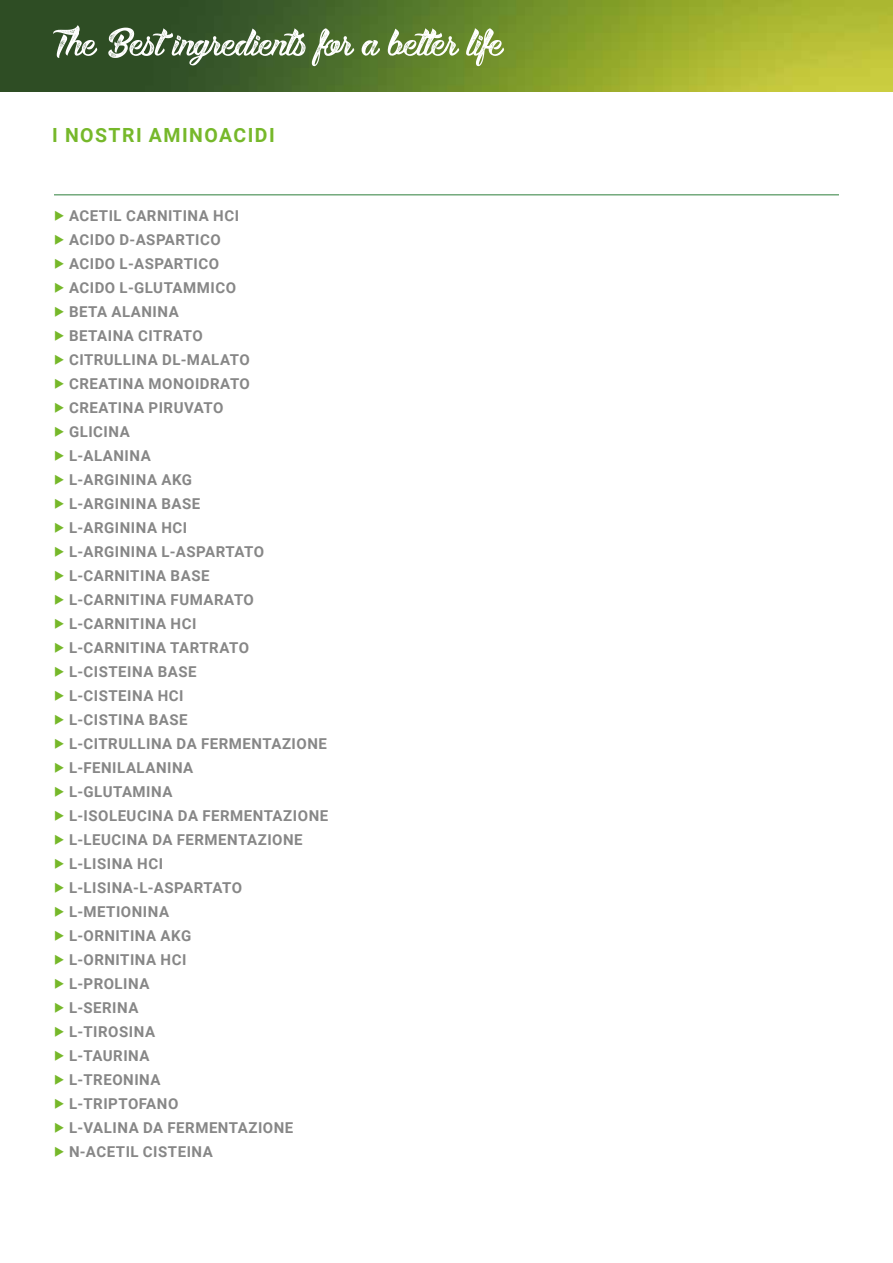
<style>
.page{position:relative;width:893px;height:1263px;background:#fff}
.page>*{position:absolute;margin:0;border:0;box-sizing:border-box;transform-origin:0 0}
.t1{font:51px "Boulevard Saint Denis";color:#fff}
.t2{font:700 19.5px "Roboto";letter-spacing:.075em;color:#76b82a}
.t3{font:700 15px "Roboto";letter-spacing:.035em;color:#878787}
.s1{color:#76b82a}
</style>
<div class="page">
<img style="left:0;top:0;width:893px;height:91px">
<hr style="left:54px;top:195px;width:785px;height:1px;background:#2d7f3b">
<h1 class="t1" style="left:53px;top:20px;width:453px">The Best ingredients for a better life</h1>
<h2 class="t2" style="left:52px;top:122px;width:224px">I NOSTRI AMINOACIDI</h2>
<p class="t3" style="left:54px;top:205px;width:187px"><span class="s1">◆</span> ACETIL CARNITINA HCI</p>
<p class="t3" style="left:54px;top:229px;width:168px"><span class="s1">◆</span> ACIDO D-ASPARTICO</p>
<p class="t3" style="left:54px;top:253px;width:167px"><span class="s1">◆</span> ACIDO L-ASPARTICO</p>
<p class="t3" style="left:54px;top:277px;width:184px"><span class="s1">◆</span> ACIDO L-GLUTAMMICO</p>
<p class="t3" style="left:54px;top:301px;width:126px"><span class="s1">◆</span> BETA ALANINA</p>
<p class="t3" style="left:54px;top:325px;width:150px"><span class="s1">◆</span> BETAINA CITRATO</p>
<p class="t3" style="left:54px;top:349px;width:197px"><span class="s1">◆</span> CITRULLINA DL-MALATO</p>
<p class="t3" style="left:54px;top:373px;width:197px"><span class="s1">◆</span> CREATINA MONOIDRATO</p>
<p class="t3" style="left:54px;top:397px;width:171px"><span class="s1">◆</span> CREATINA PIRUVATO</p>
<p class="t3" style="left:54px;top:421px;width:77px"><span class="s1">◆</span> GLICINA</p>
<p class="t3" style="left:54px;top:445px;width:98px"><span class="s1">◆</span> L-ALANINA</p>
<p class="t3" style="left:54px;top:469px;width:140px"><span class="s1">◆</span> L-ARGININA AKG</p>
<p class="t3" style="left:54px;top:493px;width:148px"><span class="s1">◆</span> L-ARGININA BASE</p>
<p class="t3" style="left:54px;top:517px;width:135px"><span class="s1">◆</span> L-ARGININA HCI</p>
<p class="t3" style="left:54px;top:541px;width:212px"><span class="s1">◆</span> L-ARGININA L-ASPARTATO</p>
<p class="t3" style="left:54px;top:565px;width:157px"><span class="s1">◆</span> L-CARNITINA BASE</p>
<p class="t3" style="left:54px;top:589px;width:201px"><span class="s1">◆</span> L-CARNITINA FUMARATO</p>
<p class="t3" style="left:54px;top:613px;width:144px"><span class="s1">◆</span> L-CARNITINA HCI</p>
<p class="t3" style="left:54px;top:637px;width:197px"><span class="s1">◆</span> L-CARNITINA TARTRATO</p>
<p class="t3" style="left:54px;top:661px;width:144px"><span class="s1">◆</span> L-CISTEINA BASE</p>
<p class="t3" style="left:54px;top:685px;width:131px"><span class="s1">◆</span> L-CISTEINA HCI</p>
<p class="t3" style="left:54px;top:709px;width:135px"><span class="s1">◆</span> L-CISTINA BASE</p>
<p class="t3" style="left:54px;top:733px;width:274px"><span class="s1">◆</span> L-CITRULLINA DA FERMENTAZIONE</p>
<p class="t3" style="left:54px;top:757px;width:141px"><span class="s1">◆</span> L-FENILALANINA</p>
<p class="t3" style="left:54px;top:781px;width:120px"><span class="s1">◆</span> L-GLUTAMINA</p>
<p class="t3" style="left:54px;top:805px;width:276px"><span class="s1">◆</span> L-ISOLEUCINA DA FERMENTAZIONE</p>
<p class="t3" style="left:54px;top:829px;width:250px"><span class="s1">◆</span> L-LEUCINA DA FERMENTAZIONE</p>
<p class="t3" style="left:54px;top:853px;width:111px"><span class="s1">◆</span> L-LISINA HCI</p>
<p class="t3" style="left:54px;top:877px;width:190px"><span class="s1">◆</span> L-LISINA-L-ASPARTATO</p>
<p class="t3" style="left:54px;top:901px;width:117px"><span class="s1">◆</span> L-METIONINA</p>
<p class="t3" style="left:54px;top:925px;width:139px"><span class="s1">◆</span> L-ORNITINA AKG</p>
<p class="t3" style="left:54px;top:949px;width:134px"><span class="s1">◆</span> L-ORNITINA HCI</p>
<p class="t3" style="left:54px;top:973px;width:97px"><span class="s1">◆</span> L-PROLINA</p>
<p class="t3" style="left:54px;top:997px;width:86px"><span class="s1">◆</span> L-SERINA</p>
<p class="t3" style="left:54px;top:1021px;width:103px"><span class="s1">◆</span> L-TIROSINA</p>
<p class="t3" style="left:54px;top:1045px;width:97px"><span class="s1">◆</span> L-TAURINA</p>
<p class="t3" style="left:54px;top:1069px;width:108px"><span class="s1">◆</span> L-TREONINA</p>
<p class="t3" style="left:54px;top:1093px;width:126px"><span class="s1">◆</span> L-TRIPTOFANO</p>
<p class="t3" style="left:54px;top:1117px;width:241px"><span class="s1">◆</span> L-VALINA DA FERMENTAZIONE</p>
<p class="t3" style="left:54px;top:1141px;width:160px"><span class="s1">◆</span> N-ACETIL CISTEINA</p>
</div>
